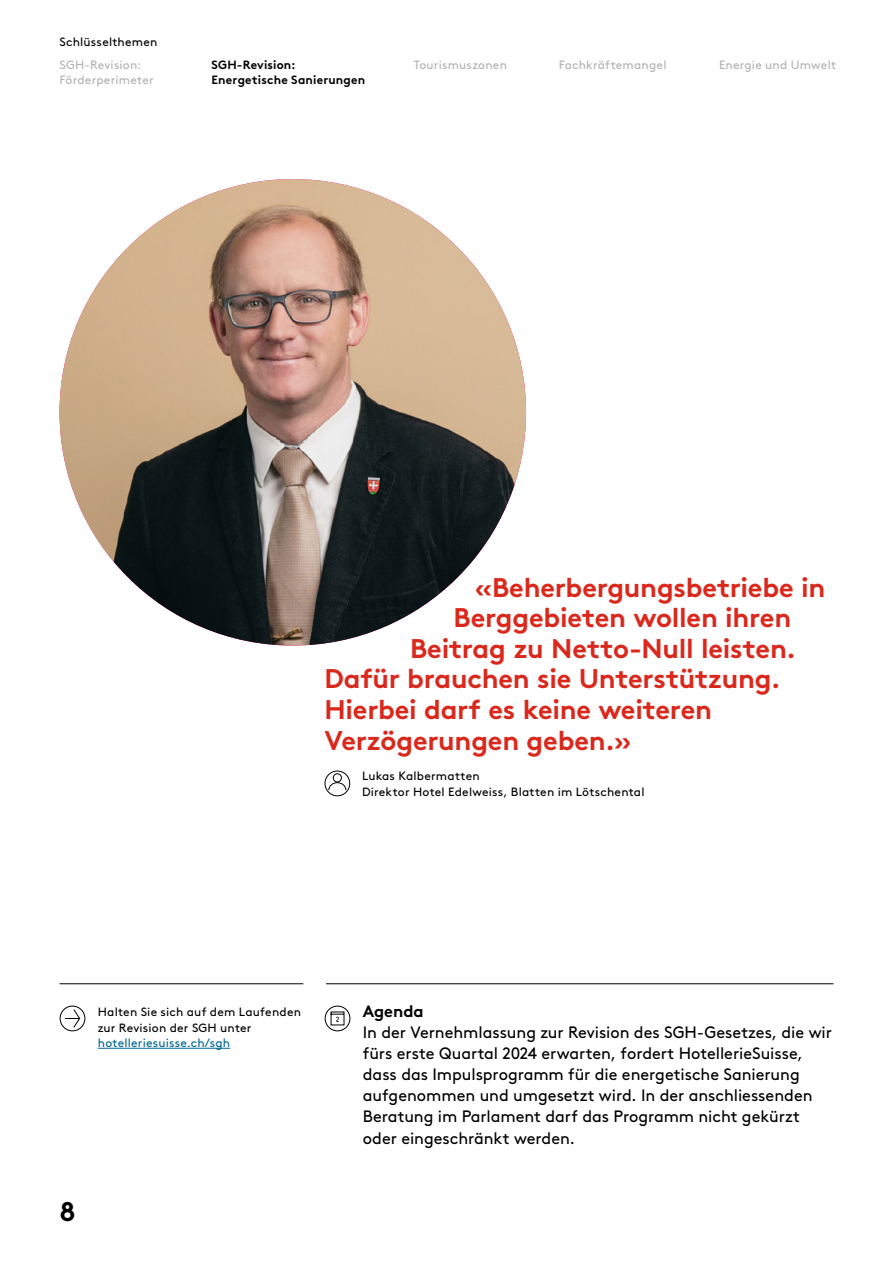
<style>
.page{position:relative;width:893px;height:1263px;background:#fff}
.page>*{position:absolute;margin:0;border:0;box-sizing:border-box;transform-origin:0 0}
.t1{font:700 27px "Brown Std";letter-spacing:-.01em;color:#da291c}
.t2{font:700 27px "Brown Std";color:#000}
.t3{font:16.5px/21.1px "Brown Std";letter-spacing:-.005em;color:#000}
.t4{font:700 16.5px "Brown Std";color:#000}
.t5{font:12px/15.3px "Brown Std";letter-spacing:.015em;color:#000}
.t6{font:12px "Brown Std";letter-spacing:.015em;color:#b3b2b2}
.t7{font:700 12px/15.3px "Brown Std";letter-spacing:.015em;color:#000}
.t8{font:12px/15.3px "Brown Std";letter-spacing:.015em;color:#b2b2b2}
.t9{font:12px "Brown Std";letter-spacing:.015em;color:#00688e}
</style>
<div class="page">
<img style="left:60px;top:179px;width:466px;height:467px;border-radius:233px">
<div style="left:333px;top:773px;width:9px;height:9px;border:1px solid #000;border-radius:50%"></div>
<svg style="left:328px;top:782px;width:19px;height:9px"></svg>
<div style="left:325px;top:771px;width:25px;height:25px;border:1px solid #000;border-radius:50%"></div>
<hr style="left:98px;top:1048px;width:132px;height:1px;background:#00688e">
<hr style="left:60px;top:983px;width:243px;height:1px;background:#000">
<hr style="left:326px;top:983px;width:507px;height:1px;background:#000">
<div style="left:325px;top:1006px;width:25px;height:25px;border:1px solid #000;border-radius:50%"></div>
<svg style="left:330px;top:1011px;width:15px;height:15px"></svg>
<svg style="left:65px;top:1008px;width:16px;height:20px"></svg>
<div style="left:60px;top:1006px;width:25px;height:25px;border:1px solid #000;border-radius:50%"></div>
<p class="t5" style="left:60px;top:34px;width:100px">Schlüsselthemen</p>
<p class="t8" style="left:60px;top:57px;width:96px">SGH-Revision:<br>Förderperimeter</p>
<p class="t7" style="left:212px;top:57px;width:155px">SGH-Revision:<br>Energetische Sanierungen</p>
<p class="t6" style="left:414px;top:57px;width:95px">Tourismuszonen</p>
<p class="t6" style="left:559px;top:58px;width:109px">Fachkräftemangel</p>
<p class="t6" style="left:719px;top:58px;width:119px">Energie und Umwelt</p>
<h1 class="t1" style="left:475px;top:571px;width:352px">«Beherbergungsbetriebe in</h1>
<h1 class="t1" style="left:454px;top:601px;width:339px">Berggebieten wollen ihren</h1>
<h1 class="t1" style="left:410px;top:632px;width:388px">Beitrag zu Netto-Null leisten.</h1>
<h1 class="t1" style="left:325px;top:662px;width:458px">Dafür brauchen sie Unterstützung.</h1>
<h1 class="t1" style="left:325px;top:693px;width:389px">Hierbei darf es keine weiteren</h1>
<h1 class="t1" style="left:325px;top:724px;width:309px">Verzögerungen geben.»</h1>
<p class="t5" style="left:362px;top:769px;width:284px">Lukas Kalbermatten<br>Direktor Hotel Edelweiss, Blatten im Lötschental</p>
<p class="t5" style="left:98px;top:1004px;width:205px">Halten Sie sich auf dem Laufenden zur Revision der SGH unter</p>
<p class="t9" style="left:98px;top:1036px;width:134px">hotelleriesuisse.ch/sgh</p>
<h1 class="t2" style="left:60px;top:1195px;width:18px">8</h1>
<p class="t4" style="left:363px;top:1001px;width:62px">Agenda</p>
<p class="t3" style="left:363px;top:1022px;width:471px">In der Vernehmlassung zur Revision des SGH-Gesetzes, die wir fürs erste Quartal 2024 erwarten, fordert HotellerieSuisse, dass das Impulsprogramm für die energetische Sanierung aufgenommen und umgesetzt wird. In der anschliessenden Beratung im Parlament darf das Programm nicht gekürzt oder eingeschränkt werden.</p>
</div>
